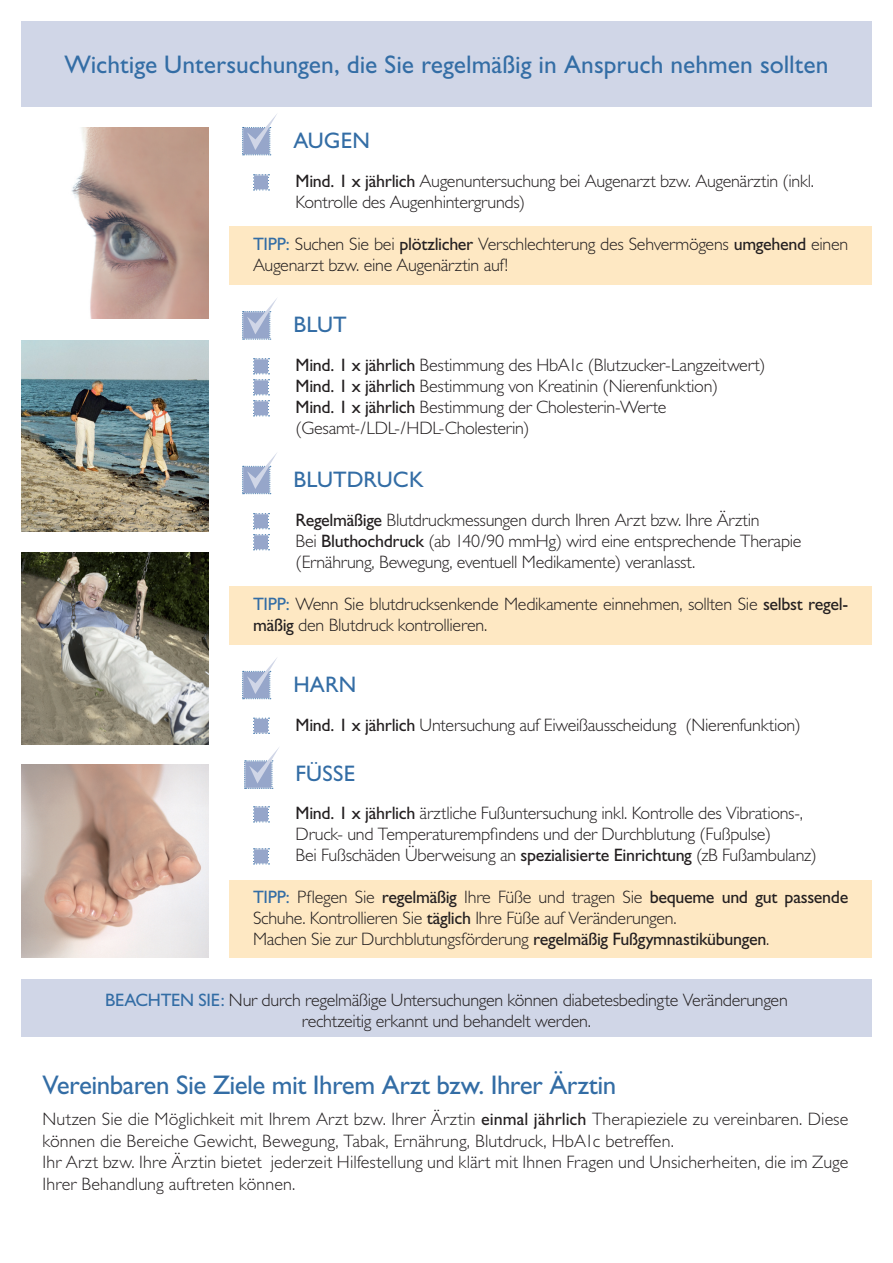
<style>
.page{position:relative;width:893px;height:1263px;background:#fff}
.page>*{position:absolute;margin:0;border:0;box-sizing:border-box;transform-origin:0 0}
.Aufzählung_neu{font:27px "Gill Sans";letter-spacing:-.02em;color:#336da5}
.Headline_2{font:25.5px "Gill Sans";color:#336da5}
.Headline_3{font:22.5px "Gill Sans";letter-spacing:.005em;color:#336da5}
.Aufzählung_neu-2{font:300 18px/21px "Gill Sans";letter-spacing:-.015em;color:#231f20}
.schwarz_text_neu{font:300 18px/21.6px "Gill Sans";letter-spacing:.005em;color:#231f20}
.s1{font-weight:400}
.s2{font-weight:400;color:#336da5}
</style>
<div class="page">
<div style="left:21px;top:21px;width:851px;height:85px;background:#d0d6e7"></div>
<div style="left:230px;top:586px;width:642px;height:59px;background:#fee8c3"></div>
<div style="left:230px;top:880px;width:642px;height:78px;background:#fee8c3"></div>
<div style="left:230px;top:226px;width:642px;height:59px;background:#fee8c3"></div>
<svg style="left:253px;top:174px;width:16px;height:16px"></svg>
<svg style="left:242px;top:114px;width:35px;height:42px"></svg>
<svg style="left:244px;top:747px;width:35px;height:42px"></svg>
<svg style="left:253px;top:806px;width:16px;height:16px"></svg>
<svg style="left:253px;top:848px;width:16px;height:16px"></svg>
<svg style="left:253px;top:513px;width:16px;height:37px"></svg>
<svg style="left:242px;top:453px;width:35px;height:41px"></svg>
<svg style="left:242px;top:298px;width:35px;height:42px"></svg>
<svg style="left:253px;top:358px;width:16px;height:58px"></svg>
<svg style="left:253px;top:718px;width:16px;height:16px"></svg>
<svg style="left:242px;top:658px;width:35px;height:41px"></svg>
<img style="left:71px;top:128px;width:137px;height:191px">
<img style="left:21px;top:765px;width:187px;height:192px">
<img style="left:21px;top:340px;width:187px;height:191px">
<img style="left:21px;top:553px;width:187px;height:191px">
<div style="left:21px;top:979px;width:851px;height:57px;background:#d0d6e7"></div>
<p class="Headline_2" style="left:64px;top:49px;width:766px">Wichtige Untersuchungen, die Sie regelmäßig in Anspruch nehmen sollten</p>
<p class="Headline_3" style="left:293px;top:127px;width:78px">AUGEN</p>
<p class="Aufzählung_neu-2" style="left:296px;top:171px;width:520px"><span class="s1">Mind. 1 x jährlich</span> Augenuntersuchung bei Augenarzt bzw. Augenärztin (inkl.<br>Kontrolle des Augenhintergrunds)</p>
<p class="Aufzählung_neu-2" style="left:253px;top:234px;width:597px"><span class="s2">TIPP:</span> Suchen Sie bei <span class="s1">plötzlicher</span> Verschlechterung des Sehvermögens <span class="s1">umgehend</span> einen<br>Augenarzt bzw. eine Augenärztin auf!</p>
<p class="Headline_3" style="left:293px;top:312px;width:55px">BLUT</p>
<p class="Aufzählung_neu-2" style="left:296px;top:355px;width:471px"><span class="s1">Mind. 1 x jährlich</span> Bestimmung des HbA1c (Blutzucker-Langzeitwert)</p>
<p class="Aufzählung_neu-2" style="left:296px;top:376px;width:424px"><span class="s1">Mind. 1 x jährlich</span> Bestimmung von Kreatinin (Nierenfunktion)</p>
<p class="Aufzählung_neu-2" style="left:296px;top:397px;width:372px"><span class="s1">Mind. 1 x jährlich</span> Bestimmung der Cholesterin-Werte (Gesamt-/LDL-/HDL-Cholesterin)</p>
<p class="Headline_3" style="left:293px;top:466px;width:132px">BLUTDRUCK</p>
<p class="Aufzählung_neu-2" style="left:296px;top:510px;width:466px"><span class="s1">Regelmäßige</span> Blutdruckmessungen durch Ihren Arzt bzw. Ihre Ärztin</p>
<p class="Aufzählung_neu-2" style="left:296px;top:531px;width:508px">Bei <span class="s1">Bluthochdruck</span> (ab 140/90 mmHg) wird eine entsprechende Therapie (Ernährung, Bewegung, eventuell Medikamente) veranlasst.</p>
<p class="Aufzählung_neu-2" style="left:253px;top:594px;width:597px"><span class="s2">TIPP:</span> Wenn Sie blutdrucksenkende Medikamente einnehmen, sollten Sie <span class="s1">selbst regel&shy;mäßig</span> den Blutdruck kontrollieren.</p>
<p class="Headline_3" style="left:293px;top:671px;width:64px">HARN</p>
<p class="Aufzählung_neu-2" style="left:296px;top:714px;width:507px"><span class="s1">Mind. 1 x jährlich</span> Untersuchung auf Eiweißausscheidung (Nierenfunktion)</p>
<p class="Headline_3" style="left:296px;top:761px;width:61px">FÜSSE</p>
<p class="Aufzählung_neu-2" style="left:296px;top:803px;width:509px"><span class="s1">Mind. 1 x jährlich</span> ärztliche Fußuntersuchung inkl. Kontrolle des Vibrations-,</p>
<p class="Aufzählung_neu-2" style="left:296px;top:824px;width:477px">Druck- und Temperaturempfindens und der Durchblutung (Fußpulse)</p>
<p class="Aufzählung_neu-2" style="left:296px;top:845px;width:523px">Bei Fußschäden Überweisung an <span class="s1">spezialisierte Einrichtung</span> (zB Fußambulanz)</p>
<p class="Aufzählung_neu-2" style="left:253px;top:887px;width:597px"><span class="s2">TIPP:</span> Pflegen Sie <span class="s1">regelmäßig</span> Ihre Füße und tragen Sie <span class="s1">bequeme und gut passende<br></span>Schuhe. Kontrollieren Sie <span class="s1">täglich</span> Ihre Füße auf Veränderungen.</p>
<p class="Aufzählung_neu-2" style="left:253px;top:929px;width:518px">Machen Sie zur Durchblutungsförderung <span class="s1">regelmäßig Fußgymnastikübungen</span>.</p>
<p class="Aufzählung_neu-2" style="left:105px;top:989px;width:684px"><span class="s2">BEACHTEN SIE:</span> Nur durch regelmäßige Untersuchungen können diabetesbedingte Veränderungen</p>
<p class="Aufzählung_neu-2" style="left:302px;top:1010px;width:291px">rechtzeitig erkannt und behandelt werden.</p>
<p class="Aufzählung_neu" style="left:43px;top:1069px;width:575px">Vereinbaren Sie Ziele mit Ihrem Arzt bzw. Ihrer Ärztin</p>
<p class="schwarz_text_neu" style="left:43px;top:1108px;width:807px">Nutzen Sie die Möglichkeit mit Ihrem Arzt bzw. Ihrer Ärztin <span class="s1">einmal jährlich</span> Therapieziele zu vereinbaren. Diese können die Bereiche Gewicht, Bewegung, Tabak, Ernährung, Blutdruck, HbA1c betreffen.</p>
<p class="schwarz_text_neu" style="left:43px;top:1152px;width:807px">Ihr Arzt bzw. Ihre Ärztin bietet jederzeit Hilfestellung und klärt mit Ihnen Fragen und Unsicherheiten, die im Zuge<br>Ihrer Behandlung auftreten können.</p>
</div>
